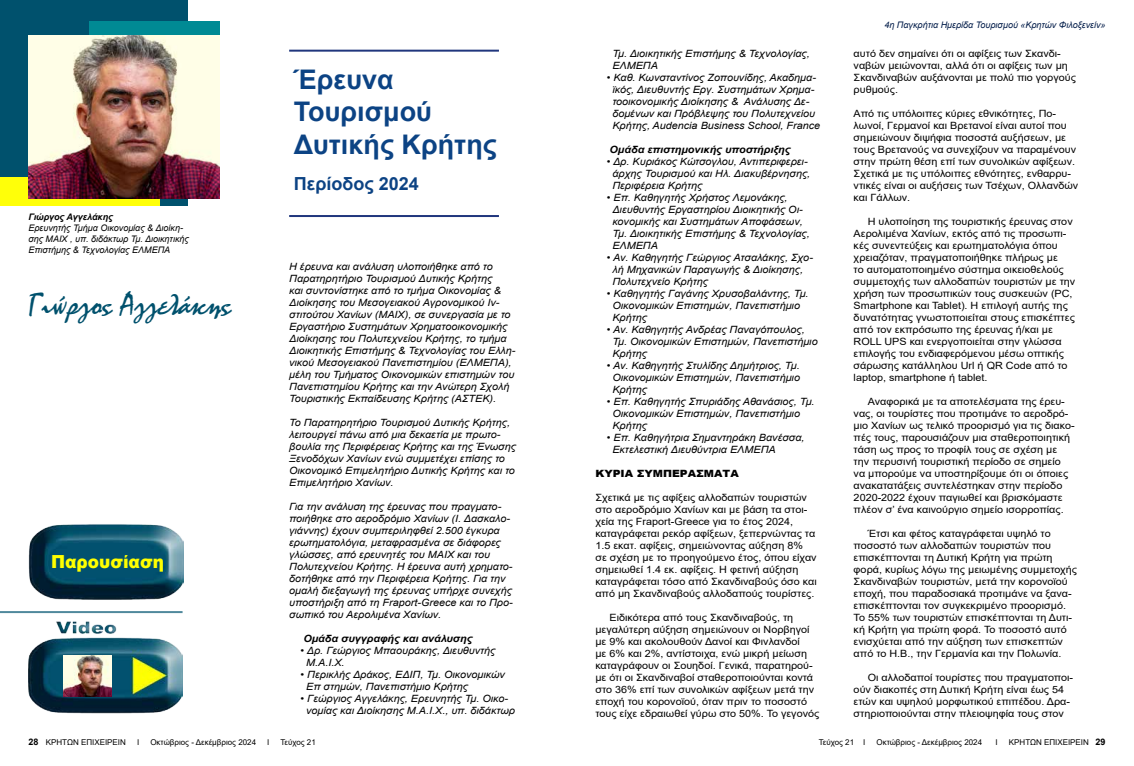
<style>
.page{position:relative;width:1134px;height:766px;background:#fff}
.page>*{position:absolute;margin:0;border:0;box-sizing:border-box;transform-origin:0 0}
.t1{font:32px "Mistral";color:#00516d}
.t2{font:700 27px/32.4px "Arial";color:#0c4384}
.t3{font:700 18px "Arial";color:#0c4384}
.t4{font:900 18px "Arial";color:#ff0;scale:.94 1}
.t5{font:10px/12px "Arial";color:#000;scale:1.08 1}
.t6{font:italic 10px/12px "Arial";color:#000;scale:1.08 1}
.t7{font:italic 700 10px "Arial";color:#000;scale:1.08 1}
.t8{font:900 10px "Arial";color:#000;scale:1.08 1}
.t9{font:italic 9px/10.8px "Arial";color:#000}
.t10{font:italic 9px "Arial";color:#001b48}
.t11{font:italic 700 9px "Arial";color:#000}
.t12{font:8px "Arial";color:#000}
.s1{font-weight:700;font-size:9px}
</style>
<div class="page">
<div style="left:0;top:0;width:187px;height:206px;background:#00516d"></div>
<div style="left:0;top:177px;width:160px;height:28px;background:#ffff09"></div>
<div style="left:89px;top:21px;width:130px;height:19px;background:#008a94"></div>
<hr style="left:289px;top:215px;width:210px;height:2px;background:#20367d">
<hr style="left:289px;top:50px;width:210px;height:2px;background:#20367d">
<img style="left:28px;top:613px;width:155px;height:101px">
<img style="left:28px;top:524px;width:156px;height:75px">
<img style="left:28px;top:35px;width:191px;height:163px">
<img style="left:64px;top:655px;width:48px;height:40px">
<hr style="left:0;top:611px;width:183px;height:2px;background:#50899c">
<p class="t11" style="left:28px;top:211px;width:86px">Γιώργος Αγγελάκης</p>
<p class="t9" style="left:28px;top:222px;width:162px">Ερευνητής Τμήμα Οικονομίας &amp; Διοίκη&shy;σης ΜΑΙΧ , υπ. διδάκτωρ Τμ. Διοικητικής<br>Επιστήμης &amp; Τεχνολογίας ΕΛΜΕΠΑ</p>
<h1 class="t1" style="left:28px;top:284px;width:205px">Γιώργος Αγγελάκης</h1>
<h3 class="t4" style="left:51px;top:548px;width:122px">Παρουσίαση</h3>
<h2 class="t2" style="left:294px;top:64px;width:205px">Έρευνα<br>Τουρισμού<br>Δυτικής Κρήτης</h2>
<h3 class="t3" style="left:294px;top:171px;width:126px">Περίοδος 2024</h3>
<p class="t6" style="left:289px;top:260px;width:211px">Η έρευνα και ανάλυση υλοποιήθηκε από το Παρατηρητήριο Τουρισμού Δυτικής Κρήτης<br>και συντονίστηκε από το τμήμα Οικονομίας &amp; Διοίκησης του Μεσογειακού Αγρονομικού Ιν&shy;στιτούτου Χανίων (ΜΑΙΧ), σε συνεργασία με το Εργαστήριο Συστημάτων Χρηματοοικονομικής Διοίκησης του Πολυτεχνείου Κρήτης, το τμήμα Διοικητικής Επιστήμης &amp; Τεχνολογίας του Ελλη&shy;νικού Μεσογειακού Πανεπιστημίου (ΕΛΜΕΠΑ), μέλη του Τμήματος Οικονομικών επιστημών του Πανεπιστημίου Κρήτης και την Ανώτερη Σχολή Τουριστικής Εκπαίδευσης Κρήτης (ΑΣΤΕΚ).</p>
<p class="t6" style="left:289px;top:416px;width:212px">Το Παρατηρητήριο Τουρισμού Δυτικής Κρήτης, λειτουργεί πάνω από μια δεκαετία με πρωτο&shy;βουλία της Περιφέρειας Κρήτης και της Ένωσης Ξενοδόχων Χανίων ενώ συμμετέχει επίσης το Οικονομικό Επιμελητήριο Δυτικής Κρήτης και το Επιμελητήριο Χανίων.</p>
<p class="t6" style="left:289px;top:500px;width:209px">Για την ανάλυση της έρευνας που πραγματο&shy;ποιήθηκε στο αεροδρόμιο Χανίων (Ι. Δασκαλο&shy;γιάννης) έχουν συμπεριληφθεί 2.500 έγκυρα ερωτηματολόγια, μεταφρασμένα σε διάφορες γλώσσες, από ερευνητές του ΜΑΙΧ και του Πολυτεχνείου Κρήτης. Η έρευνα αυτή χρηματο&shy;δοτήθηκε από την Περιφέρεια Κρήτης. Για την ομαλή διεξαγωγή της έρευνας υπήρχε συνεχής υποστήριξη από τη Fraport-Greece και το Προ&shy;σωπικό του Αερολιμένα Χανίων.</p>
<p class="t7" style="left:303px;top:631px;width:158px">Ομάδα συγγραφής και ανάλυσης</p>
<p class="t6" style="left:306px;top:644px;width:177px;text-indent:-6px">• Δρ. Γεώργιος Μπαουράκης, Διευθυντής<br>Μ.Α.Ι.Χ.</p>
<p class="t6" style="left:306px;top:668px;width:186px;text-indent:-6px">• Περικλής Δράκος, ΕΔΙΠ, Τμ. Οικονομικών<br>Επ στημών, Πανεπιστήμιο Κρήτης</p>
<p class="t6" style="left:306px;top:692px;width:195px;text-indent:-6px">• Γεώργιος Αγγελάκης, Ερευνητής Τμ. Οικο&shy;νομίας και Διοίκησης Μ.Α.Ι.Χ., υπ. διδάκτωρ</p>
<p class="t6" style="left:612px;top:48px;width:184px">Τμ. Διοικητικής Επιστήμης &amp; Τεχνολογίας,<br>ΕΛΜΕΠΑ</p>
<p class="t6" style="left:607px;top:72px;width:199px;text-align:center">• Καθ. Κωνσταντίνος Ζοπουνίδης, Ακαδημα&shy;ϊκός, Διευθυντής Εργ. Συστημάτων Χρημα&shy;τοοικονομικής Διοίκησης &amp; Ανάλυσης Δε&shy;δομένων και Πρόβλεψης του Πολυτεχνείου Κρήτης, Audencia Business School, France</p>
<p class="t7" style="left:609px;top:143px;width:169px">Ομάδα επιστημονικής υποστήριξης</p>
<p class="t6" style="left:612px;top:156px;width:185px;text-indent:-6px">• Δρ. Κυριάκος Κώτσογλου, Αντιπεριφερει&shy;άρχης Τουρισμού και Ηλ. Διακυβέρνησης,<br>Περιφέρεια Κρήτης</p>
<p class="t6" style="left:612px;top:192px;width:184px;text-indent:-6px">• Επ. Καθηγητής Χρήστος Λεμονάκης,<br>Διευθυντής Εργαστηρίου Διοικητικής Οι&shy;κονομικής και Συστημάτων Αποφάσεων,<br>Τμ. Διοικητικής Επιστήμης &amp; Τεχνολογίας,<br>ΕΛΜΕΠΑ</p>
<p class="t6" style="left:612px;top:252px;width:187px;text-indent:-6px">• Αν. Καθηγητής Γεώργιος Ατσαλάκης, Σχο&shy;λή Μηχανικών Παραγωγής &amp; Διοίκησης,<br>Πολυτεχνείο Κρήτης</p>
<p class="t6" style="left:612px;top:288px;width:183px;text-indent:-6px">• Καθηγητής Γαγάνης Χρυσοβαλάντης, Τμ.<br>Οικονομικών Επιστημών, Πανεπιστήμιο<br>Κρήτης</p>
<p class="t6" style="left:612px;top:324px;width:192px;text-indent:-6px">• Αν. Καθηγητής Ανδρέας Παναγόπουλος,<br>Τμ. Οικονομικών Επιστημών, Πανεπιστήμιο<br>Κρήτης</p>
<p class="t6" style="left:612px;top:360px;width:175px;text-align:justify;text-indent:-6px">• Αν. Καθηγητής Στυλίδης Δημήτριος, Τμ.<br>Οικονομικών Επιστημών, Πανεπιστήμιο Κρήτης</p>
<p class="t6" style="left:612px;top:396px;width:189px;text-indent:-6px">• Επ. Καθηγητής Σπυριάδης Αθανάσιος, Τμ.<br>Οικονομικών Επιστημών, Πανεπιστήμιο<br>Κρήτης</p>
<p class="t6" style="left:612px;top:432px;width:179px;text-indent:-6px">• Επ. Καθηγήτρια Σημαντηράκη Βανέσσα,<br>Εκτελεστική Διευθύντρια ΕΛΜΕΠΑ</p>
<p class="t8" style="left:595px;top:466px;width:134px">ΚΥΡΙΑ ΣΥΜΠΕΡΑΣΜΑΤΑ</p>
<p class="t5" style="left:595px;top:491px;width:207px">Σχετικά με τις αφίξεις αλλοδαπών τουριστών στο αεροδρόμιο Χανίων και με βάση τα στοι&shy;χεία της Fraport-Greece για το έτος 2024, καταγράφεται ρεκόρ αφίξεων, ξεπερνώντας τα 1.5 εκατ. αφίξεις, σημειώνοντας αύξηση 8% σε σχέση με το προηγούμενο έτος, όπου είχαν σημειωθεί 1.4 εκ. αφίξεις. Η φετινή αύξηση καταγράφεται τόσο από Σκανδιναβούς όσο και από μη Σκανδιναβούς αλλοδαπούς τουρίστες.</p>
<p class="t5" style="left:595px;top:611px;width:209px;text-indent:14px">Ειδικότερα από τους Σκανδιναβούς, τη μεγαλύτερη αύξηση σημειώνουν οι Νορβηγοί με 9% και ακολουθούν Δανοί και Φινλανδοί<br>με 6% και 2%, αντίστοιχα, ενώ μικρή μείωση καταγράφουν οι Σουηδοί. Γενικά, παρατηρού&shy;με ότι οι Σκανδιναβοί σταθεροποιούνται κοντά στο 36% επί των συνολικών αφίξεων μετά την εποχή του κορονοϊού, όταν πριν το ποσοστό τους είχε εδραιωθεί γύρω στο 50%. Το γεγονός</p>
<p class="t10" style="left:884px;top:19px;width:223px">4η Παγκρήτια Ημερίδα Τουρισμού «Κρητών Φιλοξενείν»</p>
<p class="t5" style="left:854px;top:47px;width:207px">αυτό δεν σημαίνει ότι οι αφίξεις των Σκανδι&shy;ναβών μειώνονται, αλλά ότι οι αφίξεις των μη Σκανδιναβών αυξάνονται με πολύ πιο γοργούς ρυθμούς.</p>
<p class="t5" style="left:854px;top:107px;width:209px">Από τις υπόλοιπες κύριες εθνικότητες, Πο&shy;λωνοί, Γερμανοί και Βρετανοί είναι αυτοί που σημειώνουν διψήφια ποσοστά αυξήσεων, με τους Βρετανούς να συνεχίζουν να παραμένουν στην πρώτη θέση επί των συνολικών αφίξεων.<br>Σχετικά με τις υπόλοιπες εθνότητες, ενθαρρυ&shy;ντικές είναι οι αυξήσεις των Τσέχων, Ολλανδών και Γάλλων.</p>
<p class="t5" style="left:854px;top:215px;width:207px;text-indent:14px">Η υλοποίηση της τουριστικής έρευνας στον Αερολιμένα Χανίων, εκτός από τις προσωπι&shy;κές συνεντεύξεις και ερωτηματολόγια όπου χρειαζόταν, πραγματοποιήθηκε πλήρως με<br>το αυτοματοποιημένο σύστημα οικειοθελούς συμμετοχής των αλλοδαπών τουριστών με την χρήση των προσωπικών τους συσκευών (PC, Smartphone και Tablet). Η επιλογή αυτής της δυνατότητας γνωστοποιείται στους επισκέπτες από τον εκπρόσωπο της έρευνας ή/και με ROLL UPS και ενεργοποιείται στην γλώσσα επιλογής του ενδιαφερόμενου μέσω οπτικής σάρωσης κατάλληλου Url ή QR Code από το laptop, smartphone ή tablet.</p>
<p class="t5" style="left:854px;top:395px;width:206px;text-indent:14px">Αναφορικά με τα αποτελέσματα της έρευ&shy;νας, οι τουρίστες που προτιμάνε το αεροδρό&shy;μιο Χανίων ως τελικό προορισμό για τις διακο&shy;πές τους, παρουσιάζουν μια σταθεροποιητική τάση ως προς το προφίλ τους σε σχέση με την περυσινή τουριστική περίοδο σε σημείο να μπορούμε να υποστηρίξουμε ότι οι όποιες ανακατατάξεις συντελέστηκαν στην περίοδο 2020-2022 έχουν παγιωθεί και βρισκόμαστε πλέον σ’ ένα καινούργιο σημείο ισορροπίας.</p>
<p class="t5" style="left:854px;top:527px;width:208px;text-indent:14px">Έτσι και φέτος καταγράφεται υψηλό το ποσοστό των αλλοδαπών τουριστών που επισκέπτονται τη Δυτική Κρήτη για πρώτη φορά, κυρίως λόγω της μειωμένης συμμετοχής Σκανδιναβών τουριστών, μετά την κορονοϊού εποχή, που παραδοσιακά προτιμάνε να ξανα&shy;επισκέπτονται τον συγκεκριμένο προορισμό.<br>Το 55% των τουριστών επισκέπτονται τη Δυτι&shy;κή Κρήτη για πρώτη φορά. Το ποσοστό αυτό ενισχύεται από την αύξηση των επισκεπτών από το Η.Β., την Γερμανία και την Πολωνία.</p>
<p class="t5" style="left:854px;top:671px;width:205px;text-indent:14px">Οι αλλοδαποί τουρίστες που πραγματοποι&shy;ούν διακοπές στη Δυτική Κρήτη είναι έως 54 ετών και υψηλού μορφωτικού επιπέδου. Δρα&shy;στηριοποιούνται στην πλειοψηφία τους στον</p>
<p class="t12" style="left:28px;top:736px;width:99px"><span class="s1">28</span> ΚΡΗΤΩΝ ΕΠΙΧΕΙΡΕΙΝ</p>
<p class="t12" style="left:137px;top:736px;width:4px">Ι</p>
<p class="t12" style="left:150px;top:736px;width:107px">Οκτώβριος - Δεκέμβριος 2024</p>
<p class="t12" style="left:267px;top:736px;width:4px">Ι</p>
<p class="t12" style="left:280px;top:736px;width:37px">Τεύχος 21</p>
<p class="t12" style="left:819px;top:736px;width:48px">Τεύχος 21 Ι</p>
<p class="t12" style="left:876px;top:736px;width:107px">Οκτώβριος - Δεκέμβριος 2024</p>
<p class="t12" style="left:995px;top:736px;width:4px">Ι</p>
<p class="t12" style="left:1009px;top:736px;width:98px">ΚΡΗΤΩΝ ΕΠΙΧΕΙΡΕΙΝ <span class="s1">29</span></p>
</div>
